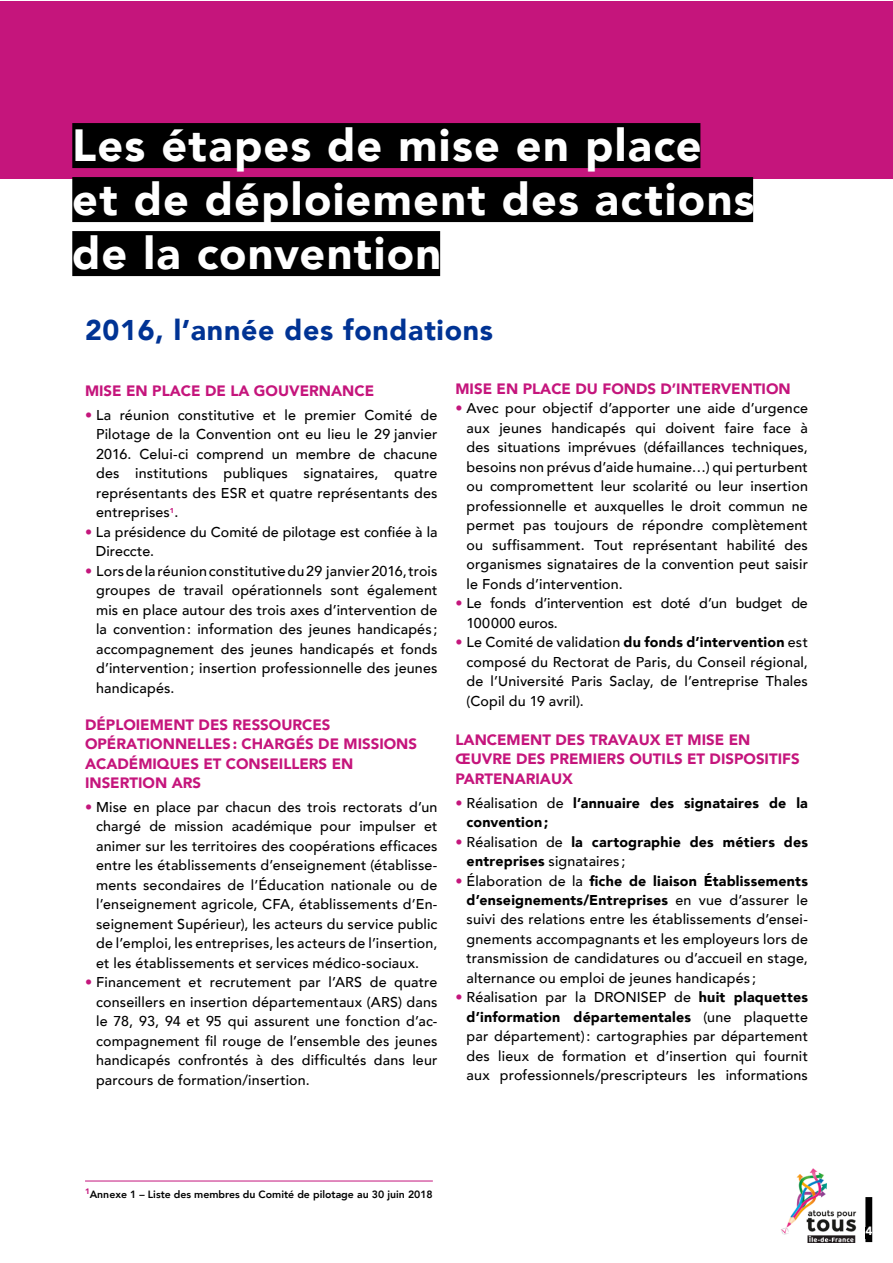
<style>
.page{position:relative;width:893px;height:1263px;background:#fff}
.page>*{position:absolute;margin:0;border:0;box-sizing:border-box;transform-origin:0 0}
.t1{font:900 45px/54px "Avenir LT";letter-spacing:.03em;color:#fff}
.t2{font:900 28.5px "Avenir LT";letter-spacing:.025em;color:#003394}
.t3{font:900 15px/19.5px "Avenir";color:#c5157c}
.t4{font:500 14.25px/19.5px "Avenir";letter-spacing:.01em;color:#000;text-align:justify}
.t5{font:900 14.25px/19.5px "Avenir";letter-spacing:.015em;color:#000}
.t6{font:900 12px "Avenir LT";color:#fff}
.t7{font:800 10.5px "Avenir";color:#000}
.s1{color:#c4167c}
.s2{font-weight:900}
.s3{font-weight:500;color:#c4167c}
.s4{font-weight:500}
</style>
<div class="page">
<div style="left:0;top:1px;width:892px;height:177px;background:#c5157c"></div>
<img style="left:781px;top:1168px;width:76px;height:67px">
<img style="left:805px;top:1234px;width:52px;height:8px">
<div style="left:865px;top:1197px;width:7px;height:45px;background:#000"></div>
<div style="left:72px;top:123px;width:628px;height:45px;background:#000"></div>
<div style="left:72px;top:177px;width:681px;height:45px;background:#000"></div>
<div style="left:72px;top:231px;width:368px;height:45px;background:#000"></div>
<hr style="left:85px;top:1180px;width:348px;height:1px;background:#c4167c">
<h1 class="t1" style="left:72px;top:118px;width:684px">Les étapes de mise en place et de déploiement des actions de la convention</h1>
<h2 class="t2" style="left:85px;top:313px;width:410px">2016, l’année des fondations</h2>
<p class="t3" style="left:85px;top:381px;width:291px">MISE EN PLACE DE LA GOUVERNANCE</p>
<p class="t4" style="left:96px;top:405px;width:343px;text-indent:-11px"><span class="s1">•</span> La réunion constitutive et le premier Comité de Pilotage de la Convention ont eu lieu le 29 janvier 2016. Celui-ci comprend un membre de chacune des institutions publiques signataires, quatre représentants des ESR et quatre représentants des entreprises<sup>1</sup>.</p>
<p class="t4" style="left:96px;top:522px;width:343px;text-indent:-11px"><span class="s1">•</span> La présidence du Comité de pilotage est confiée à la<br>Direccte.</p>
<p class="t4" style="left:96px;top:561px;width:343px;text-indent:-11px"><span class="s1">•</span> Lors de la réunion constitutive du 29 janvier 2016, trois groupes de travail opérationnels sont également mis en place autour des trois axes d’intervention de la convention: information des jeunes handicapés ; accompagnement des jeunes handicapés et fonds d’intervention; insertion professionnelle des jeunes handicapés.</p>
<p class="t3" style="left:85px;top:715px;width:334px">DÉPLOIEMENT DES RESSOURCES<br>OPÉRATIONNELLES: CHARGÉS DE MISSIONS<br>ACADÉMIQUES ET CONSEILLERS EN<br>INSERTION ARS</p>
<p class="t4" style="left:96px;top:797px;width:343px;text-indent:-11px"><span class="s1">•</span> Mise en place par chacun des trois rectorats d’un chargé de mission académique pour impulser et animer sur les territoires des coopérations efficaces entre les établissements d’enseignement (établisse&shy;ments secondaires de l’Éducation nationale ou de l’enseignement agricole, CFA, établissements d’En&shy;seignement Supérieur), les acteurs du service public de l’emploi, les entreprises, les acteurs de l’insertion, et les établissements et services médico-sociaux.</p>
<p class="t4" style="left:96px;top:973px;width:343px;text-indent:-11px"><span class="s1">•</span> Financement et recrutement par l’ARS de quatre conseillers en insertion départementaux (ARS) dans le 78, 93, 94 et 95 qui assurent une fonction d’ac&shy;compagnement fil rouge de l’ensemble des jeunes handicapés confrontés à des difficultés dans leur parcours de formation/insertion.</p>
<p class="t3" style="left:455px;top:379px;width:337px">MISE EN PLACE DU <span class="s1">FONDS</span> D’INTERVENTION</p>
<p class="t4" style="left:467px;top:399px;width:343px;text-indent:-11px"><span class="s1">•</span> Avec pour objectif d’apporter une aide d’urgence aux jeunes handicapés qui doivent faire face à des situations imprévues (défaillances techniques, besoins non prévus d’aide humaine…) qui perturbent ou compromettent leur scolarité ou leur insertion professionnelle et auxquelles le droit commun ne permet pas toujours de répondre complètement ou suffisamment. Tout représentant habilité des organismes signataires de la convention peut saisir le Fonds d’intervention.</p>
<p class="t4" style="left:467px;top:594px;width:343px;text-indent:-11px"><span class="s1">•</span> Le fonds d’intervention est doté d’un budget de<br>100000 euros.</p>
<p class="t4" style="left:467px;top:633px;width:343px;text-indent:-11px"><span class="s1">•</span> Le Comité de validation <span class="s2">du fonds d’intervention</span> est composé du Rectorat de Paris, du Conseil régional, de l’Université Paris Saclay, de l’entreprise Thales (Copil du 19 avril).</p>
<p class="t3" style="left:455px;top:730px;width:346px">LANCEMENT DES TRAVAUX ET MISE EN<br>ŒUVRE DES PREMIERS OUTILS ET DISPOSITIFS<br>PARTENARIAUX</p>
<p class="t5" style="left:467px;top:793px;width:343px;text-indent:-11px"><span class="s3">•</span> <span class="s4">Réalisation de</span> l’annuaire des signataires de la convention;</p>
<p class="t5" style="left:467px;top:832px;width:343px;text-indent:-11px"><span class="s3">•</span> <span class="s4">Réalisation de</span> la cartographie des métiers des entreprises <span class="s4">signataires ;</span></p>
<p class="t4" style="left:467px;top:871px;width:343px;text-indent:-11px"><span class="s1">•</span> Élaboration de la <span class="s2">fiche de liaison Établissements d’enseignements/Entreprises</span> en vue d’assurer le suivi des relations entre les établissements d’ensei&shy;gnements accompagnants et les employeurs lors de transmission de candidatures ou d’accueil en stage, alternance ou emploi de jeunes handicapés ;</p>
<p class="t4" style="left:467px;top:988px;width:343px;text-indent:-11px"><span class="s1">•</span> Réalisation par la DRONISEP de <span class="s2">huit plaquettes d’information départementales</span> (une plaquette par département): cartographies par département des lieux de formation et d’insertion qui fournit aux professionnels/prescripteurs les informations</p>
<p class="t7" style="left:85px;top:1188px;width:349px"><sup>1</sup>Annexe 1 – Liste des membres du Comité de pilotage au 30 juin 2018</p>
<p class="t6" style="left:865px;top:1224px;width:9px">4</p>
</div>
